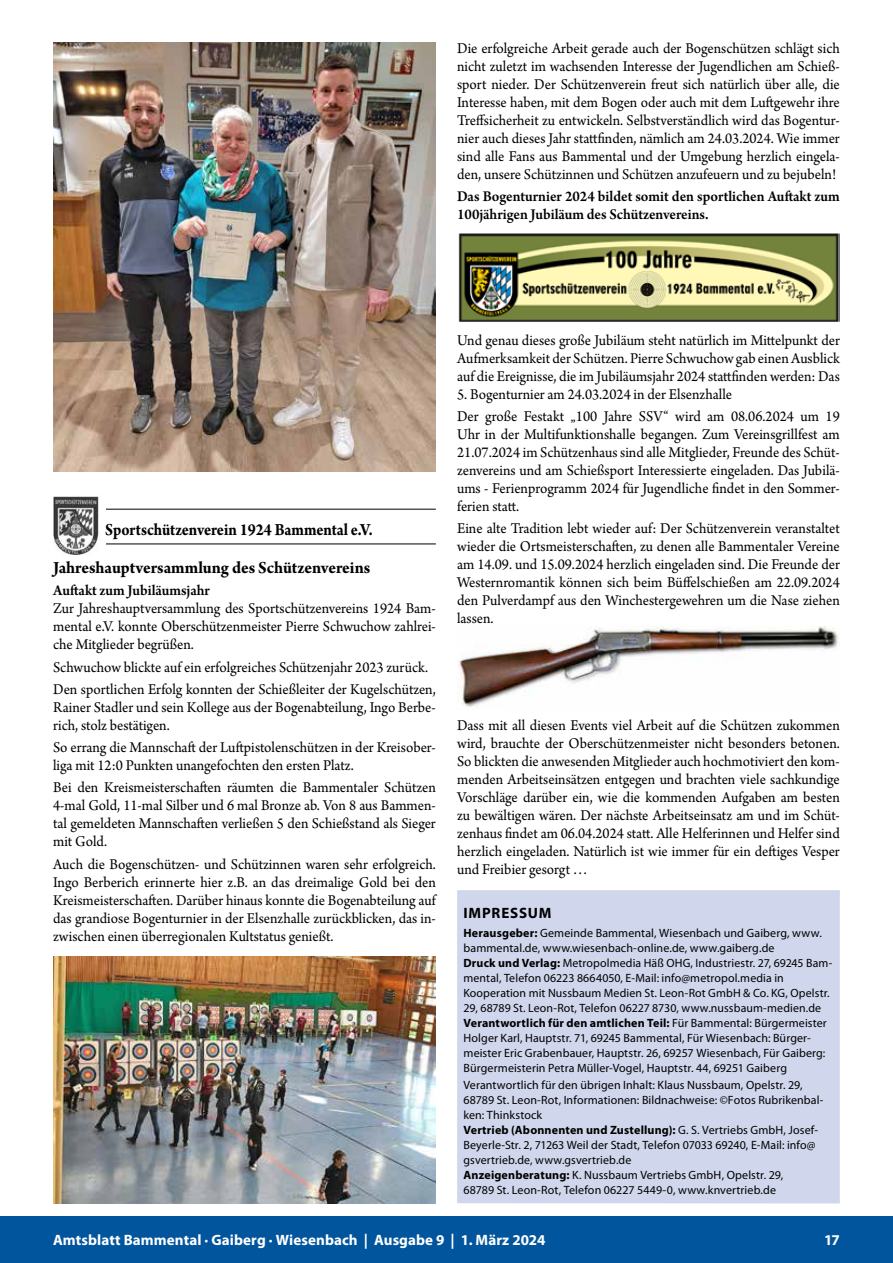
<style>
.page{position:relative;width:893px;height:1263px;background:#fff}
.page>*{position:absolute;margin:0;border:0;box-sizing:border-box;transform-origin:0 0}
.t1{font:700 18px/38px "Arno Pro";letter-spacing:-.005em;color:#000;text-align:right;scale:.88 1}
.t2{font:15.75px/18px "Arno Pro";color:#000;text-align:justify;scale:.95 1}
.t3{font:600 15.75px/18px "Arno Pro";color:#000;scale:.95 1}
.t4{font:700 15px "Myriad Pro";letter-spacing:.005em;color:#fff}
.t5{font:700 15px "Myriad Pro";letter-spacing:.055em;color:#000}
.t6{font:12px/15px "Myriad Pro";letter-spacing:.01em;color:#000}
.s1{font-weight:700}
</style>
<div class="page">
<div style="left:0;top:1216px;width:893px;height:47px;background:#00559d"></div>
<hr style="left:53px;top:509px;width:383px;height:1px;background:#000">
<hr style="left:53px;top:543px;width:383px;height:1px;background:#000">
<img style="left:53px;top:42px;width:383px;height:430px">
<div style="left:53px;top:496px;width:52px;height:59px;background:#fff"></div>
<img style="left:53px;top:496px;width:46px;height:59px">
<img style="left:53px;top:956px;width:383px;height:247px">
<img style="left:458px;top:233px;width:382px;height:89px">
<img style="left:458px;top:627px;width:380px;height:80px">
<div style="left:457px;top:890px;width:383px;height:313px;background:#d0d7ec"></div>
<p class="t2" style="left:457px;top:40px;width:404px">Die erfolgreiche Arbeit gerade auch der Bogenschützen schlägt sich nicht zuletzt im wachsenden Interesse der Jugendlichen am Schieß&shy;sport nieder. Der Schützenverein freut sich natürlich über alle, die Interesse haben, mit dem Bogen oder auch mit dem Luftgewehr ihre Treffsicherheit zu entwickeln. Selbstverständlich wird das Bogentur&shy;nier auch dieses Jahr stattfinden, nämlich am 24.03.2024. Wie immer sind alle Fans aus Bammental und der Umgebung herzlich eingela&shy;den, unsere Schützinnen und Schützen anzufeuern und zu bejubeln!</p>
<p class="t3" style="left:457px;top:189px;width:404px">Das Bogenturnier 2024 bildet somit den sportlichen Auftakt zum<br>100jährigen Jubiläum des Schützenvereins.</p>
<p class="t1" style="left:53px;top:512px;width:365px">Sportschützenverein 1924 Bammental e.V.<br>Jahreshauptversammlung des Schützenvereins</p>
<p class="t3" style="left:53px;top:582px;width:167px">Auftakt zum Jubiläumsjahr</p>
<p class="t2" style="left:53px;top:600px;width:404px">Zur Jahreshauptversammlung des Sportschützenvereins 1924 Bam&shy;mental e.V. konnte Oberschützenmeister Pierre Schwuchow zahlrei&shy;che Mitglieder begrüßen.</p>
<p class="t2" style="left:53px;top:657px;width:404px;line-height:22.2px">Schwuchow blickte auf ein erfolgreiches Schützenjahr 2023 zurück.<br>Den sportlichen Erfolg konnten der Schießleiter der Kugelschützen,</p>
<p class="t2" style="left:53px;top:699px;width:404px">Rainer Stadler und sein Kollege aus der Bogenabteilung, Ingo Berbe&shy;rich, stolz bestätigen.</p>
<p class="t2" style="left:53px;top:739px;width:404px">So errang die Mannschaft der Luftpistolenschützen in der Kreisober&shy;liga mit 12:0 Punkten unangefochten den ersten Platz.</p>
<p class="t2" style="left:53px;top:779px;width:404px">Bei den Kreismeisterschaften räumten die Bammentaler Schützen 4-mal Gold, 11-mal Silber und 6 mal Bronze ab. Von 8 aus Bammen&shy;tal gemeldeten Mannschaften verließen 5 den Schießstand als Sieger mit Gold.</p>
<p class="t2" style="left:53px;top:856px;width:404px">Auch die Bogenschützen- und Schützinnen waren sehr erfolgreich.<br>Ingo Berberich erinnerte hier z.B. an das dreimalige Gold bei den Kreismeisterschaften. Darüber hinaus konnte die Bogenabteilung auf das grandiose Bogenturnier in der Elsenzhalle zurückblicken, das in&shy;zwischen einen überregionalen Kultstatus genießt.</p>
<p class="t2" style="left:457px;top:332px;width:404px">Und genau dieses große Jubiläum steht natürlich im Mittelpunkt der Aufmerksamkeit der Schützen. Pierre Schwuchow gab einen Ausblick auf die Ereignisse, die im Jubiläumsjahr 2024 stattfinden werden: Das</p>
<p class="t2" style="left:457px;top:383px;width:404px;line-height:22.2px">5. Bogenturnier am 24.03.2024 in der Elsenzhalle<br>Der große Festakt „100 Jahre SSV“ wird am 08.06.2024 um 19</p>
<p class="t2" style="left:457px;top:426px;width:404px">Uhr in der Multifunktionshalle begangen. Zum Vereinsgrillfest am 21.07.2024 im Schützenhaus sind alle Mitglieder, Freunde des Schüt&shy;zenvereins und am Schießsport Interessierte eingeladen. Das Jubilä&shy;ums - Ferienprogramm 2024 für Jugendliche findet in den Sommer&shy;ferien statt.</p>
<p class="t2" style="left:457px;top:520px;width:404px">Eine alte Tradition lebt wieder auf: Der Schützenverein veranstaltet wieder die Ortsmeisterschaften, zu denen alle Bammentaler Vereine am 14.09. und 15.09.2024 herzlich eingeladen sind. Die Freunde der Westernromantik können sich beim Büffelschießen am 22.09.2024 den Pulverdampf aus den Winchestergewehren um die Nase ziehen lassen.</p>
<p class="t2" style="left:457px;top:717px;width:404px">Dass mit all diesen Events viel Arbeit auf die Schützen zukommen wird, brauchte der Oberschützenmeister nicht besonders betonen.<br>So blickten die anwesenden Mitglieder auch hochmotiviert den kom&shy;menden Arbeitseinsätzen entgegen und brachten viele sachkundige Vorschläge darüber ein, wie die kommenden Aufgaben am besten zu bewältigen wären. Der nächste Arbeitseinsatz am und im Schüt&shy;zenhaus findet am 06.04.2024 statt. Alle Helferinnen und Helfer sind herzlich eingeladen. Natürlich ist wie immer für ein deftiges Vesper und Freibier gesorgt …</p>
<p class="t5" style="left:463px;top:903px;width:89px">IMPRESSUM</p>
<p class="t6" style="left:463px;top:925px;width:370px"><span class="s1">Herausgeber:</span> Gemeinde Bammental, Wiesenbach und Gaiberg, www. bammental.de, www.wiesenbach-online.de, www.gaiberg.de<br><span class="s1">Druck und Verlag:</span> Metropolmedia Häß OHG, Industriestr. 27, 69245 Bam&shy;mental, Telefon 06223 8664050, E-Mail: info@metropol.media in Kooperation mit Nussbaum Medien St. Leon-Rot GmbH &amp; Co. KG, Opelstr.<br>29, 68789 St. Leon-Rot, Telefon 06227 8730, www.nussbaum-medien.de <span class="s1">Verantwortlich für den amtlichen Teil:</span> Für Bammental: Bürgermeister Holger Karl, Hauptstr. 71, 69245 Bammental, Für Wiesenbach: Bürger&shy;meister Eric Grabenbauer, Hauptstr. 26, 69257 Wiesenbach, Für Gaiberg:<br>Bürgermeisterin Petra Müller-Vogel, Hauptstr. 44, 69251 Gaiberg</p>
<p class="t6" style="left:463px;top:1077px;width:362px">Verantwortlich für den übrigen Inhalt: Klaus Nussbaum, Opelstr. 29, 68789 St. Leon-Rot, Informationen: Bildnachweise: ©Fotos Rubrikenbal&shy;ken: Thinkstock<br><span class="s1">Vertrieb (Abonnenten und Zustellung):</span> G. S. Vertriebs GmbH, Josef-Beyerle-Str. 2, 71263 Weil der Stadt, Telefon 07033 69240, E-Mail: info@ gsvertrieb.de, www.gsvertrieb.de<br><span class="s1">Anzeigenberatung:</span> K. Nussbaum Vertriebs GmbH, Opelstr. 29,<br>68789 St. Leon-Rot, Telefon 06227 5449-0, www.knvertrieb.de</p>
<p class="t4" style="left:53px;top:1230px;width:494px">Amtsblatt Bammental · Gaiberg · Wiesenbach | Ausgabe 9 | 1. März 2024</p>
<p class="t4" style="left:824px;top:1230px;width:17px">17</p>
</div>
